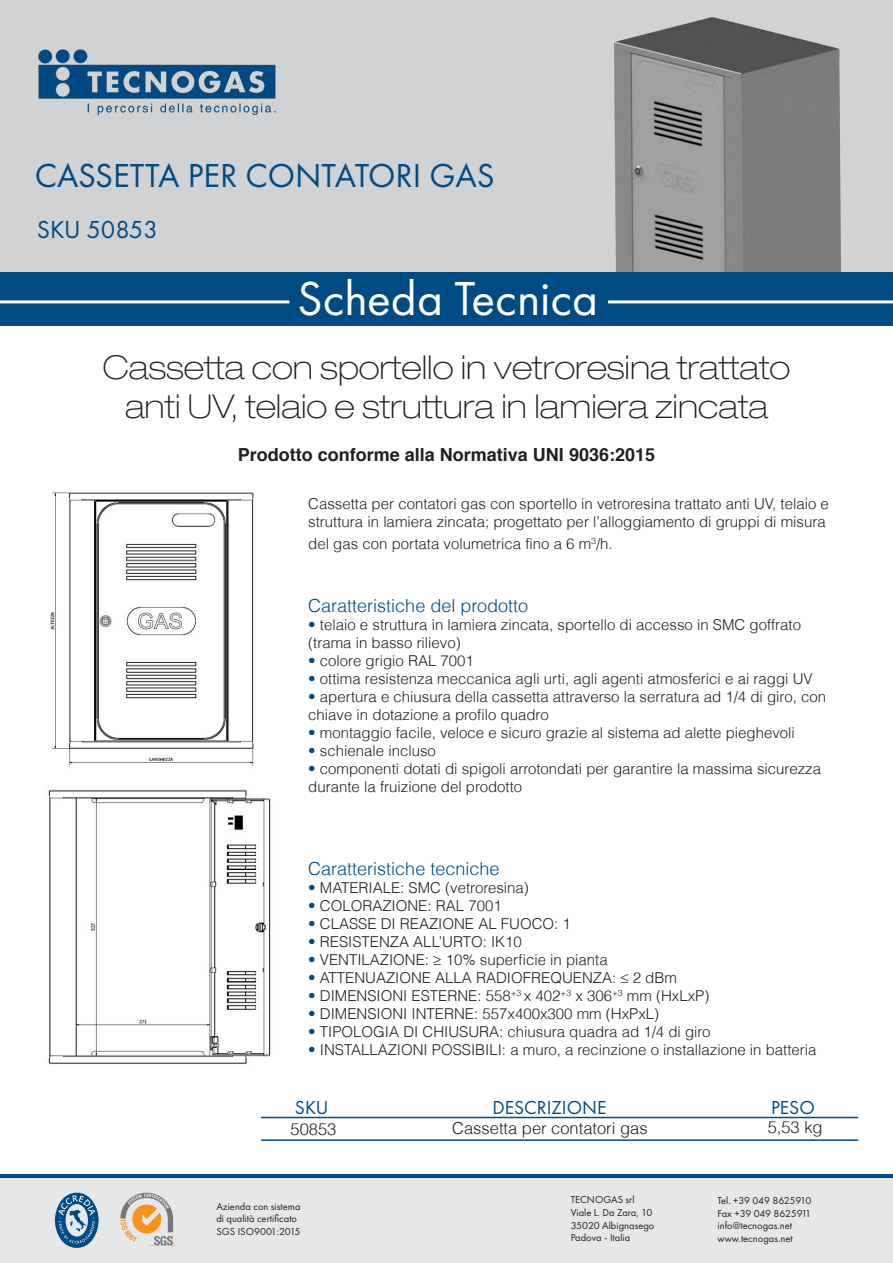
<style>
.page{position:relative;width:893px;height:1263px;background:#fff}
.page>*{position:absolute;margin:0;border:0;box-sizing:border-box;transform-origin:0 0}
.t1{font:49.5px "Futura PT";color:#fff}
.t2{font:34.5px "Futura PT";color:#004b84}
.t3{font:100 expanded 33px "Helvetica Neue LT Std";color:#231f20}
.t4{font:25.5px "Futura PT";color:#004b84}
.t5{font:19.5px "Futura PT";color:#004b84}
.t6{font:300 18px "Helvetica";color:#004b84}
.t7{font:700 18px "Helvetica";color:#231f20}
.t8{font:300 16.5px "Helvetica";color:#231f20}
.t9{font:300 15px/18px "Helvetica";color:#231f20}
.t10{font:10.5px "Futura PT";color:#231f20}
.t11{font:10.5px "Futura PT";letter-spacing:-.025em;color:#231f20}
.s1{color:#004b84}
</style>
<div class="page">
<div style="left:0;top:0;width:893px;height:321px;background:#d1d2d4"></div>
<img style="left:38px;top:49px;width:238px;height:67px">
<div style="left:0;top:1176px;width:893px;height:87px;background:#e6e7e9"></div>
<hr style="left:0;top:1175px;width:893px;height:3px;background:#004b84">
<svg style="left:120px;top:1193px;width:56px;height:54px"></svg>
<svg style="left:55px;top:1193px;width:44px;height:55px"></svg>
<hr style="left:261px;top:1117px;width:597px;height:1px;background:#004b84">
<hr style="left:261px;top:1139px;width:597px;height:2px;background:#004b84">
<img style="left:576px;top:17px;width:285px;height:309px">
<div style="left:0;top:272px;width:893px;height:53px;background:#004b84"></div>
<hr style="left:0;top:300px;width:289px;height:3px;background:#fff">
<hr style="left:608px;top:300px;width:285px;height:3px;background:#fff">
<img style="left:50px;top:492px;width:204px;height:274px">
<img style="left:48px;top:789px;width:223px;height:275px">
<p class="t2" style="left:35px;top:155px;width:461px">CASSETTA PER CONTATORI GAS</p>
<p class="t4" style="left:37px;top:215px;width:123px">SKU 50853</p>
<p class="t1" style="left:297px;top:269px;width:303px">Scheda Tecnica</p>
<p class="t3" style="left:103px;top:347px;width:689px">Cassetta con sportello in vetroresina trattato</p>
<p class="t3" style="left:125px;top:387px;width:644px">anti UV, telaio e struttura in lamiera zincata</p>
<p class="t7" style="left:238px;top:440px;width:419px">Prodotto conforme alla Normativa UNI 9036:2015</p>
<p class="t9" style="left:308px;top:495px;width:522px">Cassetta per contatori gas con sportello in vetroresina trattato anti UV, telaio e struttura in lamiera zincata; progettato per l’alloggiamento di gruppi di misura</p>
<p class="t9" style="left:308px;top:534px;width:306px">del gas con portata volumetrica fino a 6 m<sup>3</sup>/h.</p>
<p class="t6" style="left:308px;top:594px;width:221px">Caratteristiche del prodotto</p>
<p class="t9" style="left:308px;top:615px;width:494px"><span class="s1">•</span> telaio e struttura in lamiera zincata, sportello di accesso in SMC goffrato (trama in basso rilievo)</p>
<p class="t9" style="left:308px;top:651px;width:167px"><span class="s1">•</span> colore grigio RAL 7001</p>
<p class="t9" style="left:308px;top:669px;width:506px"><span class="s1">•</span> ottima resistenza meccanica agli urti, agli agenti atmosferici e ai raggi UV</p>
<p class="t9" style="left:308px;top:687px;width:519px"><span class="s1">•</span> apertura e chiusura della cassetta attraverso la serratura ad 1/4 di giro, con chiave in dotazione a profilo quadro</p>
<p class="t9" style="left:308px;top:723px;width:488px"><span class="s1">•</span> montaggio facile, veloce e sicuro grazie al sistema ad alette pieghevoli</p>
<p class="t9" style="left:308px;top:741px;width:129px"><span class="s1">•</span> schienale incluso</p>
<p class="t9" style="left:308px;top:759px;width:514px"><span class="s1">•</span> componenti dotati di spigoli arrotondati per garantire la massima sicurezza durante la fruizione del prodotto</p>
<p class="t6" style="left:308px;top:857px;width:193px">Caratteristiche tecniche</p>
<p class="t9" style="left:308px;top:878px;width:222px"><span class="s1">•</span> MATERIALE: SMC (vetroresina)</p>
<p class="t9" style="left:308px;top:896px;width:195px"><span class="s1">•</span> COLORAZIONE: RAL 7001</p>
<p class="t9" style="left:308px;top:914px;width:264px"><span class="s1">•</span> CLASSE DI REAZIONE AL FUOCO: 1</p>
<p class="t9" style="left:308px;top:932px;width:215px"><span class="s1">•</span> RESISTENZA ALL’URTO: IK10</p>
<p class="t9" style="left:308px;top:950px;width:301px"><span class="s1">•</span> VENTILAZIONE: ≥ 10% superficie in pianta</p>
<p class="t9" style="left:308px;top:968px;width:370px"><span class="s1">•</span> ATTENUAZIONE ALLA RADIOFREQUENZA: ≤ 2 dBm</p>
<p class="t9" style="left:308px;top:986px;width:403px"><span class="s1">•</span> DIMENSIONI ESTERNE: 558<sup>+3</sup> x 402<sup>+3</sup> x 306<sup>+3</sup> mm (HxLxP)</p>
<p class="t9" style="left:308px;top:1004px;width:352px"><span class="s1">•</span> DIMENSIONI INTERNE: 557x400x300 mm (HxPxL)</p>
<p class="t9" style="left:308px;top:1022px;width:404px"><span class="s1">•</span> TIPOLOGIA DI CHIUSURA: chiusura quadra ad 1/4 di giro</p>
<p class="t9" style="left:308px;top:1040px;width:510px"><span class="s1">•</span> INSTALLAZIONI POSSIBILI: a muro, a recinzione o installazione in batteria</p>
<p class="t5" style="left:295px;top:1095px;width:35px">SKU</p>
<p class="t5" style="left:492px;top:1095px;width:116px">DESCRIZIONE</p>
<p class="t5" style="left:771px;top:1095px;width:45px">PESO</p>
<p class="t8" style="left:290px;top:1119px;width:47px">50853</p>
<p class="t8" style="left:452px;top:1118px;width:197px">Cassetta per contatori gas</p>
<p class="t8" style="left:768px;top:1117px;width:57px">5,53 kg</p>
<p class="t10" style="left:216px;top:1200px;width:86px">Azienda con sistema</p>
<p class="t10" style="left:216px;top:1212px;width:82px">di qualità certificato</p>
<p class="t10" style="left:216px;top:1225px;width:86px">SGS ISO9001:2015</p>
<p class="t10" style="left:571px;top:1194px;width:65px">TECNOGAS srl</p>
<p class="t10" style="left:571px;top:1206px;width:83px">Viale L. Da Zara, 10</p>
<p class="t10" style="left:571px;top:1219px;width:85px">35020 Albignasego</p>
<p class="t10" style="left:571px;top:1231px;width:61px">Padova - Italia</p>
<p class="t11" style="left:718px;top:1194px;width:95px">Tel. +39 049 8625910</p>
<p class="t11" style="left:718px;top:1207px;width:95px">Fax +39 049 8625911</p>
<p class="t10" style="left:718px;top:1219px;width:76px">info@tecnogas.net</p>
<p class="t10" style="left:718px;top:1232px;width:77px">www.tecnogas.net</p>
</div>
